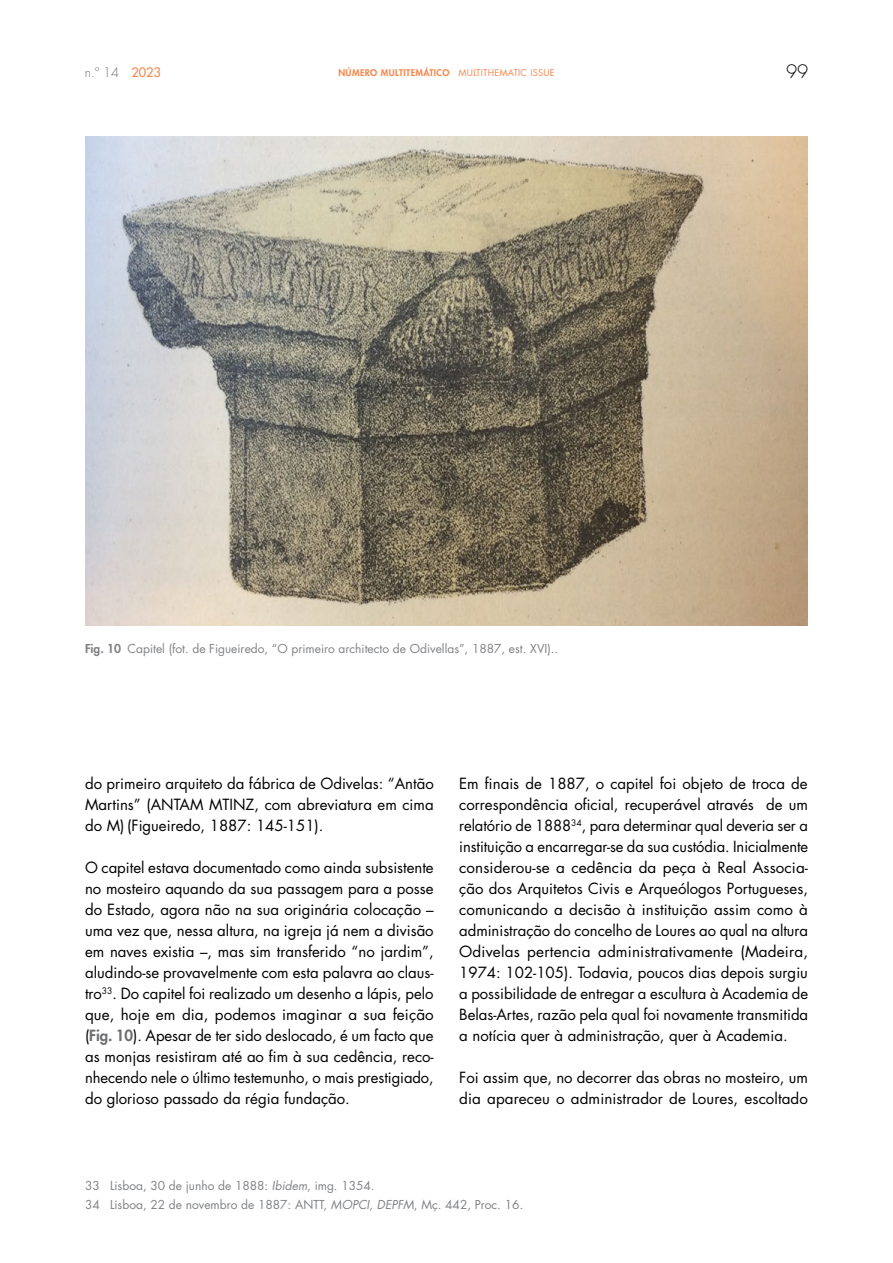
<style>
.page{position:relative;width:893px;height:1263px;background:#fff}
.page>*{position:absolute;margin:0;border:0;box-sizing:border-box;transform-origin:0 0}
.t1{font:300 18px "Futura Std";color:#000}
.t2{font:15px/21px "Futura Std";color:#000;text-align:justify}
.t3{font:300 12.75px "Futura Std";color:#6d6e71}
.t4{font:12px/19.2px "Futura Std";color:#808285}
.t5{font:800 9px "Futura Std";letter-spacing:.05em;color:#f9844a}
.s1{font-weight:500;color:#f9844a}
.s2{font-weight:400}
.s3{font-weight:800}
.s4{font-weight:800;color:#6d6e71}
.s5{font-style:italic}
</style>
<div class="page">
<img style="left:85px;top:136px;width:723px;height:490px">
<p class="t3" style="left:85px;top:64px;width:77px">n.º 14 <span class="s1">2023</span></p>
<p class="t5" style="left:338px;top:67px;width:218px">NÚMERO MULTITEMÁTICO <span class="s2">MULTITHEMATIC ISSUE</span></p>
<p class="t1" style="left:786px;top:60px;width:24px">99</p>
<p class="t4" style="left:85px;top:639px;width:475px"><span class="s3">Fig. 10</span> Capitel (fot. de Figueiredo, “O primeiro architecto de Odivellas”, 1887, est. XVI)..</p>
<p class="t2" style="left:85px;top:773px;width:350px">do primeiro arquiteto da fábrica de Odivelas: “Antão Martins” (ANTAM MTINZ, com abreviatura em cima do M) (Figueiredo, 1887: 145-151).</p>
<p class="t2" style="left:85px;top:857px;width:350px">O capitel estava documentado como ainda subsistente no mosteiro aquando da sua passagem para a posse do Estado, agora não na sua originária colocação – uma vez que, nessa altura, na igreja já nem a divisão em naves existia –, mas sim transferido “no jardim”, aludindo-se provavelmente com esta palavra ao claus&shy;tro<sup>33</sup>. Do capitel foi realizado um desenho a lápis, pelo que, hoje em dia, podemos imaginar a sua feição (<span class="s4">Fig. 10</span>). Apesar de ter sido deslocado, é um facto que as monjas resistiram até ao fim à sua cedência, reco&shy;nhecendo nele o último testemunho, o mais prestigiado, do glorioso passado da régia fundação.</p>
<p class="t2" style="left:459px;top:773px;width:350px">Em finais de 1887, o capitel foi objeto de troca de correspondência oficial, recuperável através de um relatório de 1888<sup>34</sup>, para determinar qual deveria ser a instituição a encarregar-se da sua custódia. Inicialmente considerou-se a cedência da peça à Real Associa&shy;ção dos Arquitetos Civis e Arqueólogos Portugueses, comunicando a decisão à instituição assim como à administração do concelho de Loures ao qual na altura Odivelas pertencia administrativamente (Madeira, 1974: 102-105). Todavia, poucos dias depois surgiu a possibilidade de entregar a escultura à Academia de Belas-Artes, razão pela qual foi novamente transmitida a notícia quer à administração, quer à Academia.</p>
<p class="t2" style="left:459px;top:1067px;width:350px">Foi assim que, no decorrer das obras no mosteiro, um dia apareceu o administrador de Loures, escoltado</p>
<p class="t4" style="left:85px;top:1176px;width:440px">33 Lisboa, 30 de junho de 1888: <span class="s5">Ibidem</span>, img. 1354.<br>34 Lisboa, 22 de novembro de 1887: ANTT, <span class="s5">MOPCI, DEPFM</span>, Mç. 442, Proc. 16<span class="s5">.</span></p>
</div>
